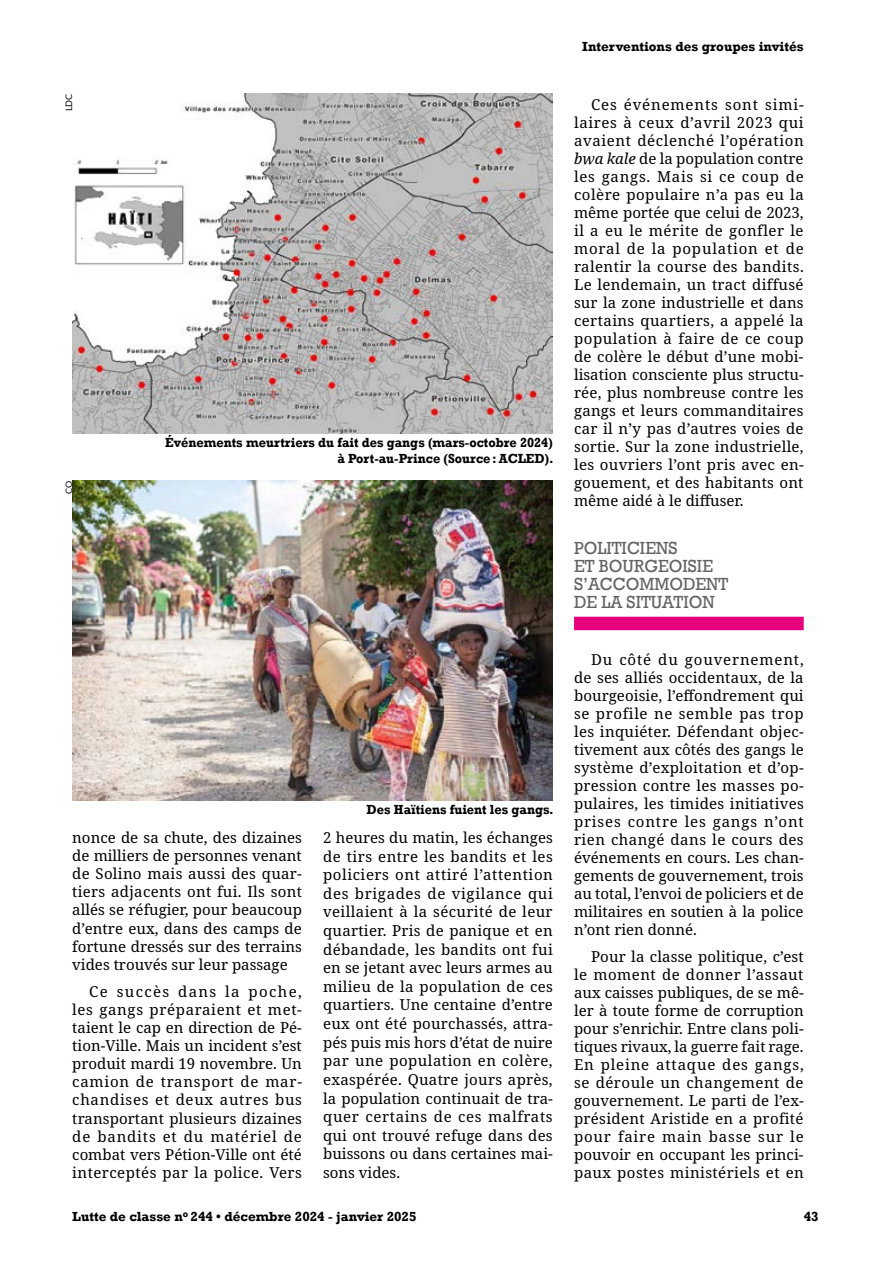
<style>
.page{position:relative;width:893px;height:1263px;background:#fff}
.page>*{position:absolute;margin:0;border:0;box-sizing:border-box;transform-origin:0 0}
.t1{font:18px/18px "Rockwell";color:#646363;scale:.95 1}
.t2{font:15px/18px "Noto Serif";color:#000;text-align:justify}
.t3{font:700 13.5px/16.2px "Rockwell";color:#000;text-align:right;scale:.95 1}
.t4{font:700 13.5px "Rockwell";color:#000}
.t5{font:9px "Lato";color:#000}
.s1{font-style:italic}
</style>
<div class="page">
<div style="left:574px;top:617px;width:230px;height:13px;background:#e6007d"></div>
<img style="left:72px;top:94px;width:481px;height:339px">
<img style="left:72px;top:480px;width:481px;height:320px">
<p class="t5" style="left:63px;top:111px;width:19px;rotate:-90deg">LDC</p>
<p class="t5" style="left:63px;top:494px;width:15px;rotate:-90deg">CO</p>
<p class="t3" style="left:165px;top:434px;width:410px">Événements meurtriers du fait des gangs (mars-octobre 2024) à Port-au-Prince (Source: ACLED).</p>
<p class="t3" style="left:367px;top:801px;width:198px">Des Haïtiens fuient les gangs.</p>
<p class="t2" style="left:72px;top:829px;width:231px">nonce de sa chute, des dizaines de milliers de personnes venant de Solino mais aussi des quar&shy;tiers adjacents ont fui. Ils sont allés se réfugier, pour beaucoup d’entre eux, dans des camps de fortune dressés sur des terrains vides trouvés sur leur passage</p>
<p class="t2" style="left:72px;top:982px;width:231px;text-indent:17px">Ce succès dans la poche, les gangs préparaient et met&shy;taient le cap en direction de Pé&shy;tion-Ville. Mais un incident s’est produit mardi 19 novembre. Un camion de transport de mar&shy;chandises et deux autres bus transportant plusieurs dizaines de bandits et du matériel de combat vers Pétion-Ville ont été interceptés par la police. Vers</p>
<p class="t2" style="left:323px;top:829px;width:231px;line-height:18.6px">2 heures du matin, les échanges de tirs entre les bandits et les policiers ont attiré l’attention des brigades de vigilance qui veillaient à la sécurité de leur quartier. Pris de panique et en débandade, les bandits ont fui en se jetant avec leurs armes au milieu de la population de ces quartiers. Une centaine d’entre eux ont été pourchassés, attra&shy;pés puis mis hors d’état de nuire par une population en colère, exaspérée. Quatre jours après, la population continuait de tra&shy;quer certains de ces malfrats qui ont trouvé refuge dans des buissons ou dans certaines mai&shy;sons vides.</p>
<p class="t4" style="left:72px;top:1208px;width:346px">Lutte de classe n<sup>o</sup> 244 • décembre 2024 - janvier 2025</p>
<p class="t4" style="left:582px;top:39px;width:223px">Interventions des groupes invités</p>
<p class="t2" style="left:574px;top:96px;width:231px;text-indent:17px">Ces événements sont simi&shy;laires à ceux d’avril 2023 qui avaient déclenché l’opération <span class="s1">bwa kale</span> de la population contre les gangs. Mais si ce coup de colère populaire n’a pas eu la même portée que celui de 2023, il a eu le mérite de gonfler le moral de la population et de ralentir la course des bandits.<br>Le lendemain, un tract diffusé sur la zone industrielle et dans certains quartiers, a appelé la population à faire de ce coup de colère le début d’une mobi&shy;lisation consciente plus structu&shy;rée, plus nombreuse contre les gangs et leurs commanditaires car il n’y pas d’autres voies de sortie. Sur la zone industrielle, les ouvriers l’ont pris avec en&shy;gouement, et des habitants ont même aidé à le diffuser.</p>
<p class="t1" style="left:574px;top:539px;width:164px">POLITICIENS<br>ET BOURGEOISIE<br>S’ACCOMMODENT<br>DE LA SITUATION</p>
<p class="t2" style="left:574px;top:650px;width:231px;text-indent:17px">Du côté du gouvernement, de ses alliés occidentaux, de la bourgeoisie, l’effondrement qui se profile ne semble pas trop les inquiéter. Défendant objec&shy;tivement aux côtés des gangs le système d’exploitation et d’op&shy;pression contre les masses po&shy;pulaires, les timides initiatives prises contre les gangs n’ont rien changé dans le cours des événements en cours. Les chan&shy;gements de gouvernement, trois au total, l’envoi de policiers et de militaires en soutien à la police n’ont rien donné.</p>
<p class="t2" style="left:574px;top:947px;width:231px;text-indent:17px">Pour la classe politique, c’est le moment de donner l’assaut aux caisses publiques, de se mê&shy;ler à toute forme de corruption pour s’enrichir. Entre clans poli&shy;tiques rivaux, la guerre fait rage.<br>En pleine attaque des gangs, se déroule un changement de gouvernement. Le parti de l’ex&shy;président Aristide en a profité pour faire main basse sur le pouvoir en occupant les princi&shy;paux postes ministériels et en</p>
<p class="t4" style="left:804px;top:1208px;width:16px">43</p>
</div>
